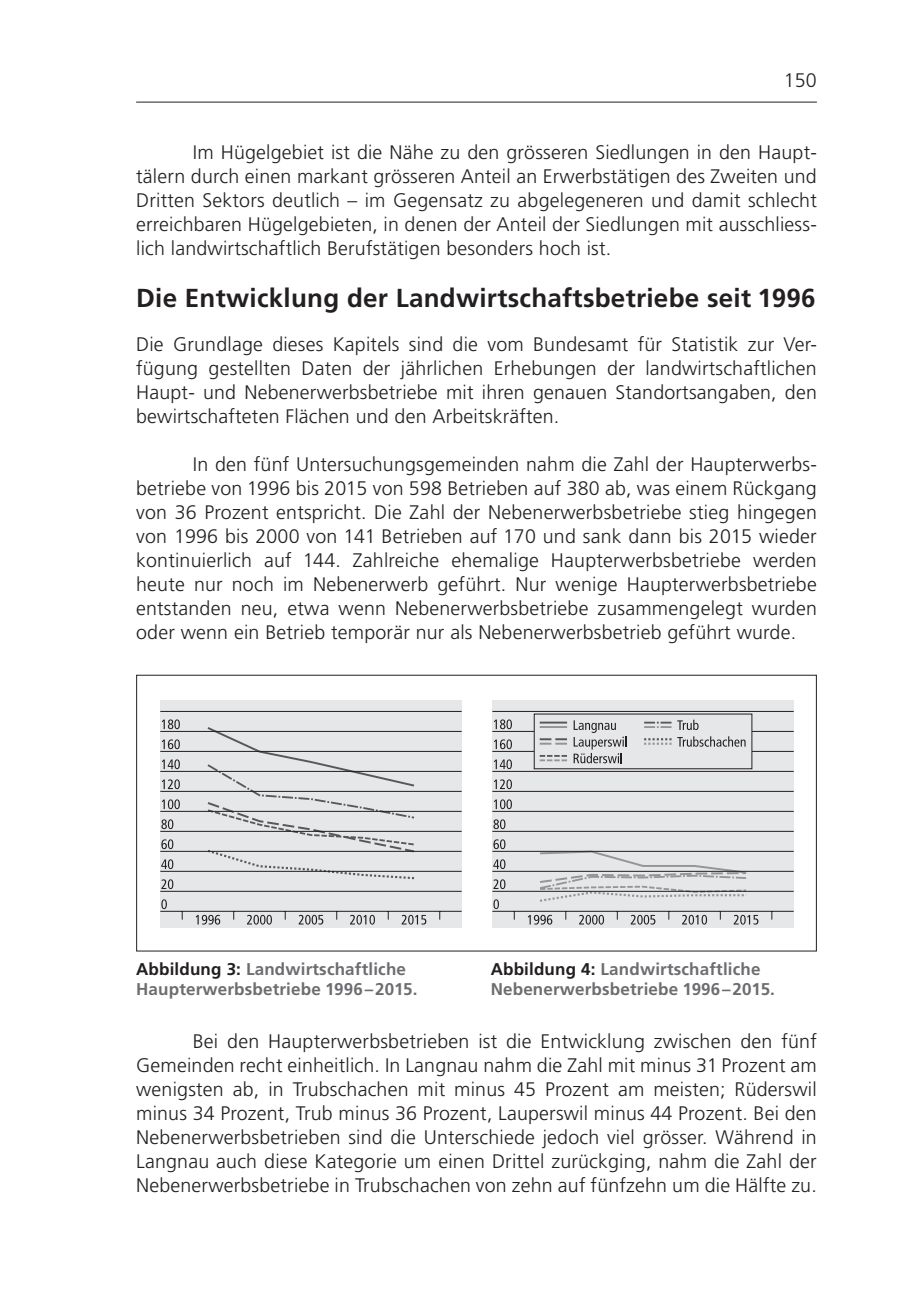
<style>
.page{position:relative;width:919px;height:1316px;background:#fff}
.page>*{position:absolute;margin:0;border:0;box-sizing:border-box;transform-origin:0 0}
.t1{font:700 26px "Frutiger";letter-spacing:.01em;color:#231f20}
.t2{font:300 19.6px/24px "Frutiger";letter-spacing:.01em;color:#231f20;text-align:justify}
.t3{font:700 17px/20px "Frutiger";letter-spacing:.01em;color:#6c6d70}
.s1{color:#231f20}
</style>
<div class="page">
<hr style="left:136px;top:102px;width:680px;height:1px;background:#231f20">
<div style="left:160px;top:700px;width:301px;height:227px;background:#e6e7e9"></div>
<svg style="left:205px;top:727px;width:211px;height:153px"></svg>
<hr style="left:160px;top:910px;width:301px;height:1px;background:#231f20">
<hr style="left:160px;top:890px;width:301px;height:1px;background:#231f20">
<hr style="left:160px;top:871px;width:301px;height:1px;background:#231f20">
<hr style="left:160px;top:851px;width:301px;height:1px;background:#231f20">
<hr style="left:160px;top:831px;width:301px;height:1px;background:#231f20">
<hr style="left:160px;top:811px;width:301px;height:1px;background:#231f20">
<hr style="left:160px;top:791px;width:301px;height:1px;background:#231f20">
<hr style="left:160px;top:771px;width:301px;height:1px;background:#231f20">
<hr style="left:160px;top:751px;width:301px;height:1px;background:#231f20">
<hr style="left:160px;top:731px;width:301px;height:1px;background:#231f20">
<hr style="left:160px;top:711px;width:301px;height:1px;background:#231f20">
<svg style="left:196px;top:914px;width:24px;height:10px"></svg>
<svg style="left:247px;top:914px;width:24px;height:10px"></svg>
<svg style="left:266px;top:914px;width:6px;height:10px"></svg>
<svg style="left:298px;top:914px;width:25px;height:10px"></svg>
<svg style="left:350px;top:914px;width:24px;height:10px"></svg>
<svg style="left:369px;top:914px;width:6px;height:10px"></svg>
<svg style="left:401px;top:914px;width:25px;height:10px"></svg>
<svg style="left:161px;top:899px;width:6px;height:10px"></svg>
<svg style="left:161px;top:879px;width:8px;height:10px"></svg>
<svg style="left:168px;top:879px;width:5px;height:10px"></svg>
<svg style="left:161px;top:859px;width:8px;height:10px"></svg>
<svg style="left:168px;top:859px;width:5px;height:10px"></svg>
<svg style="left:161px;top:839px;width:8px;height:10px"></svg>
<svg style="left:168px;top:839px;width:5px;height:10px"></svg>
<svg style="left:161px;top:819px;width:8px;height:10px"></svg>
<svg style="left:168px;top:819px;width:5px;height:10px"></svg>
<svg style="left:162px;top:799px;width:17px;height:10px"></svg>
<svg style="left:174px;top:799px;width:6px;height:10px"></svg>
<svg style="left:162px;top:779px;width:17px;height:10px"></svg>
<svg style="left:174px;top:779px;width:6px;height:10px"></svg>
<svg style="left:162px;top:759px;width:17px;height:10px"></svg>
<svg style="left:174px;top:759px;width:6px;height:10px"></svg>
<svg style="left:162px;top:739px;width:17px;height:10px"></svg>
<svg style="left:174px;top:739px;width:6px;height:10px"></svg>
<svg style="left:162px;top:719px;width:17px;height:10px"></svg>
<svg style="left:174px;top:719px;width:6px;height:10px"></svg>
<div style="left:492px;top:700px;width:301px;height:227px;background:#e6e7e9"></div>
<svg style="left:537px;top:850px;width:211px;height:52px"></svg>
<hr style="left:492px;top:910px;width:301px;height:1px;background:#231f20">
<hr style="left:492px;top:890px;width:301px;height:1px;background:#231f20">
<hr style="left:492px;top:871px;width:301px;height:1px;background:#231f20">
<hr style="left:492px;top:851px;width:301px;height:1px;background:#231f20">
<hr style="left:492px;top:831px;width:301px;height:1px;background:#231f20">
<hr style="left:492px;top:811px;width:301px;height:1px;background:#231f20">
<hr style="left:492px;top:791px;width:301px;height:1px;background:#231f20">
<hr style="left:492px;top:771px;width:301px;height:1px;background:#231f20">
<hr style="left:492px;top:751px;width:301px;height:1px;background:#231f20">
<hr style="left:492px;top:731px;width:301px;height:1px;background:#231f20">
<hr style="left:492px;top:711px;width:301px;height:1px;background:#231f20">
<svg style="left:527px;top:914px;width:25px;height:10px"></svg>
<svg style="left:579px;top:914px;width:21px;height:10px"></svg>
<svg style="left:598px;top:914px;width:6px;height:10px"></svg>
<svg style="left:630px;top:914px;width:25px;height:10px"></svg>
<svg style="left:682px;top:914px;width:21px;height:10px"></svg>
<svg style="left:701px;top:914px;width:6px;height:10px"></svg>
<svg style="left:733px;top:914px;width:25px;height:10px"></svg>
<svg style="left:493px;top:899px;width:6px;height:10px"></svg>
<svg style="left:493px;top:879px;width:8px;height:10px"></svg>
<svg style="left:500px;top:879px;width:5px;height:10px"></svg>
<svg style="left:493px;top:859px;width:8px;height:10px"></svg>
<svg style="left:500px;top:859px;width:5px;height:10px"></svg>
<svg style="left:493px;top:839px;width:8px;height:10px"></svg>
<svg style="left:500px;top:839px;width:5px;height:10px"></svg>
<svg style="left:493px;top:819px;width:8px;height:10px"></svg>
<svg style="left:500px;top:819px;width:5px;height:10px"></svg>
<svg style="left:494px;top:799px;width:14px;height:10px"></svg>
<svg style="left:506px;top:799px;width:6px;height:10px"></svg>
<svg style="left:494px;top:779px;width:14px;height:10px"></svg>
<svg style="left:506px;top:779px;width:6px;height:10px"></svg>
<svg style="left:494px;top:759px;width:14px;height:10px"></svg>
<svg style="left:506px;top:759px;width:6px;height:10px"></svg>
<svg style="left:494px;top:739px;width:14px;height:10px"></svg>
<svg style="left:506px;top:739px;width:6px;height:10px"></svg>
<svg style="left:494px;top:719px;width:14px;height:10px"></svg>
<svg style="left:506px;top:719px;width:6px;height:10px"></svg>
<div style="left:534px;top:714px;width:217px;height:54px;background:#e6e7e9"></div>
<div style="left:534px;top:713px;width:218px;height:56px;border:1px solid #231f20"></div>
<svg style="left:573px;top:720px;width:53px;height:43px"></svg>
<svg style="left:677px;top:719px;width:21px;height:11px"></svg>
<svg style="left:677px;top:736px;width:68px;height:10px"></svg>
<svg style="left:644px;top:738px;width:27px;height:6px"></svg>
<svg style="left:644px;top:721px;width:27px;height:7px"></svg>
<svg style="left:539px;top:755px;width:28px;height:6px"></svg>
<svg style="left:539px;top:738px;width:28px;height:6px"></svg>
<hr style="left:539px;top:726px;width:28px;height:2px;background:#939598">
<hr style="left:539px;top:721px;width:28px;height:2px;background:#57585a">
<div style="left:136px;top:674px;width:680px;height:277px;border:1px solid #231f20"></div>
<p class="t2" style="left:783px;top:69px;width:35px">150</p>
<p class="t2" style="left:136px;top:140px;width:682px;text-indent:57px">Im Hügelgebiet ist die Nähe zu den grösseren Siedlungen in den Haupt&shy;tälern durch einen markant grösseren Anteil an Erwerbstätigen des Zweiten und Dritten Sektors deutlich – im Gegensatz zu abgelegeneren und damit schlecht erreichbaren Hügelgebieten, in denen der Anteil der Siedlungen mit ausschliess&shy;lich landwirtschaftlich Berufstätigen besonders hoch ist.</p>
<h1 class="t1" style="left:136px;top:282px;width:681px">Die Entwicklung der Landwirtschaftsbetriebe seit 1996</h1>
<p class="t2" style="left:136px;top:332px;width:682px">Die Grundlage dieses Kapitels sind die vom Bundesamt für Statistik zur Ver&shy;fügung gestellten Daten der jährlichen Erhebungen der landwirtschaftlichen Haupt- und Nebenerwerbsbetriebe mit ihren genauen Standortsangaben, den bewirtschafteten Flächen und den Arbeitskräften.</p>
<p class="t2" style="left:136px;top:452px;width:682px;text-indent:57px">In den fünf Untersuchungsgemeinden nahm die Zahl der Haupterwerbs&shy;betriebe von 1996 bis 2015 von 598 Betrieben auf 380 ab, was einem Rückgang von 36 Prozent entspricht. Die Zahl der Nebenerwerbsbetriebe stieg hingegen von 1996 bis 2000 von 141 Betrieben auf 170 und sank dann bis 2015 wieder kontinuierlich auf 144. Zahlreiche ehemalige Haupterwerbsbetriebe werden heute nur noch im Nebenerwerb geführt. Nur wenige Haupterwerbsbetriebe entstanden neu, etwa wenn Nebenerwerbsbetriebe zusammengelegt wurden oder wenn ein Betrieb temporär nur als Nebenerwerbsbetrieb geführt wurde.</p>
<p class="t3" style="left:136px;top:959px;width:283px"><span class="s1">Abbildung 3:</span> Landwirtschaftliche<br>Haupterwerbsbetriebe 1996–2015.</p>
<p class="t3" style="left:490px;top:959px;width:286px"><span class="s1">Abbildung 4:</span> Landwirtschaftliche<br>Nebenerwerbsbetriebe 1996–2015.</p>
<p class="t2" style="left:136px;top:1028px;width:682px;text-indent:57px">Bei den Haupterwerbsbetrieben ist die Entwicklung zwischen den fünf Gemeinden recht einheitlich. In Langnau nahm die Zahl mit minus 31 Prozent am wenigsten ab, in Trubschachen mit minus 45 Prozent am meisten; Rüderswil minus 34 Prozent, Trub minus 36 Prozent, Lauperswil minus 44 Prozent. Bei den Nebenerwerbsbetrieben sind die Unterschiede jedoch viel grösser. Während in Langnau auch diese Kategorie um einen Drittel zurückging, nahm die Zahl der Nebenerwerbsbetriebe in Trubschachen von zehn auf fünfzehn um die Hälfte zu.</p>
</div>
